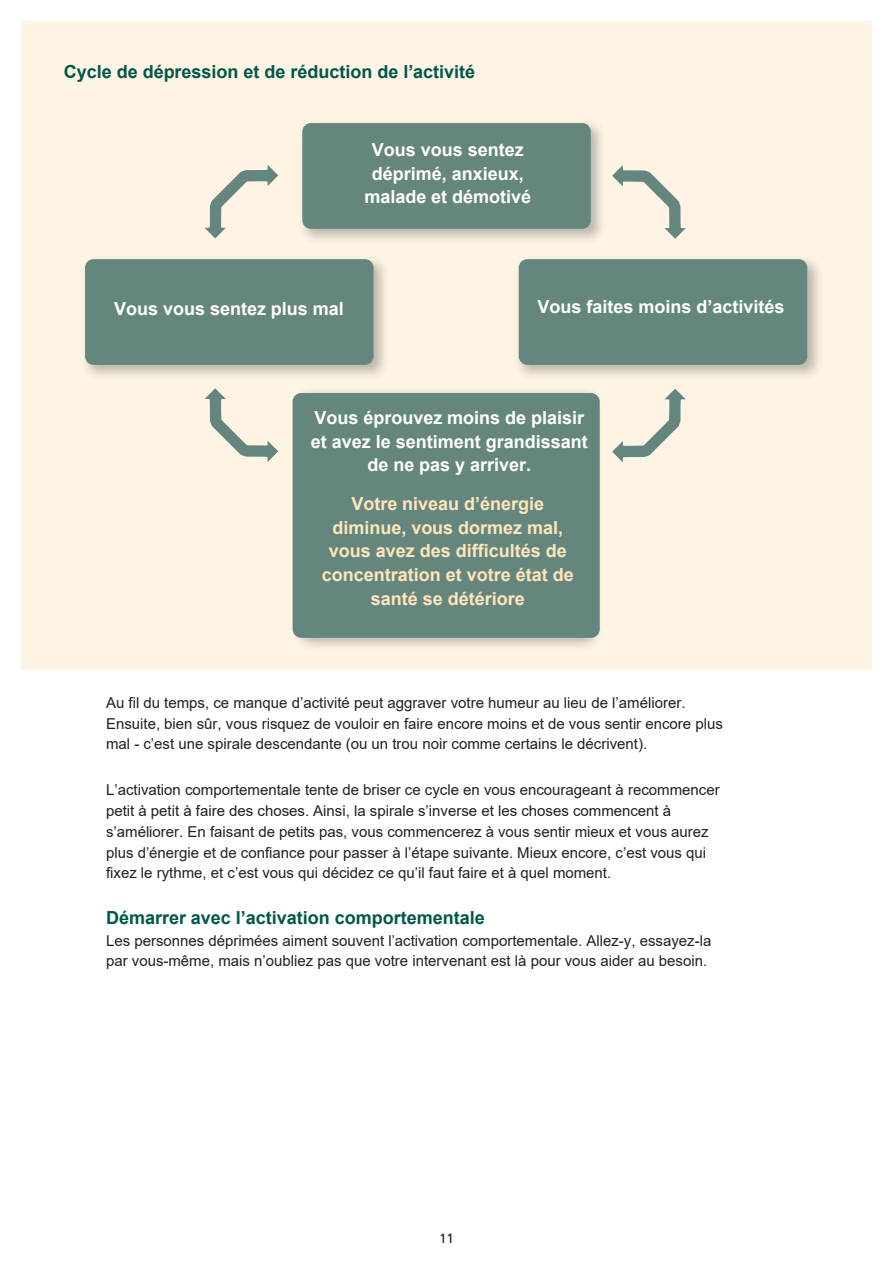
<style>
.page{position:relative;width:893px;height:1263px;background:#fff}
.page>*{position:absolute;margin:0;border:0;box-sizing:border-box;transform-origin:0 0}
.t1{font:700 18px/23.9px "Arial";color:#fff;text-align:center}
.t2{font:700 18px/23.7px "Arial";color:#ffe6b9;text-align:center}
.t3{font:700 18px "Arial";color:#00574b}
.t4{font:15px/20.7px "Arial";color:#231f20}
.t5{font:13.5px "Frutiger";color:#231f20}
</style>
<div class="page">
<div style="left:21px;top:21px;width:851px;height:648px;background:#fff4e3"></div>
<div style="left:302px;top:123px;width:289px;height:106px;background:#65867f;border-radius:9px"></div>
<div style="left:293px;top:393px;width:307px;height:245px;background:#65867f;border-radius:9px"></div>
<img style="left:85px;top:259px;width:300px;height:117px">
<div style="left:85px;top:259px;width:288px;height:106px;background:#65867f;border-radius:9px"></div>
<img style="left:518px;top:259px;width:301px;height:117px">
<div style="left:519px;top:259px;width:288px;height:106px;background:#65867f;border-radius:9px"></div>
<svg style="left:612px;top:165px;width:74px;height:74px"></svg>
<svg style="left:205px;top:165px;width:73px;height:73px"></svg>
<svg style="left:612px;top:389px;width:74px;height:73px"></svg>
<svg style="left:205px;top:388px;width:73px;height:74px"></svg>
<p class="t3" style="left:64px;top:59px;width:413px">Cycle de dépression et de réduction de l’activité</p>
<p class="t1" style="left:364px;top:138px;width:168px">Vous vous sentez déprimé, anxieux, malade et démotivé</p>
<p class="t1" style="left:114px;top:297px;width:231px">Vous vous sentez plus mal</p>
<p class="t1" style="left:538px;top:295px;width:248px">Vous faites moins d’activités</p>
<p class="t1" style="left:311px;top:406px;width:278px">Vous éprouvez moins de plaisir et avez le sentiment grandissant de ne pas y arriver.</p>
<p class="t2" style="left:322px;top:492px;width:253px">Votre niveau d’énergie diminue, vous dormez mal, vous avez des difficultés de concentration et votre état de santé se détériore</p>
<p class="t4" style="left:106px;top:692px;width:618px">Au fil du temps, ce manque d’activité peut aggraver votre humeur au lieu de l’améliorer.<br>Ensuite, bien sûr, vous risquez de vouloir en faire encore moins et de vous sentir encore plus mal - c’est une spirale descendante (ou un trou noir comme certains le décrivent).</p>
<p class="t4" style="left:106px;top:779px;width:615px">L’activation comportementale tente de briser ce cycle en vous encourageant à recommencer petit à petit à faire des choses. Ainsi, la spirale s’inverse et les choses commencent à s’améliorer. En faisant de petits pas, vous commencerez à vous sentir mieux et vous aurez plus d’énergie et de confiance pour passer à l’étape suivante. Mieux encore, c’est vous qui fixez le rythme, et c’est vous qui décidez ce qu’il faut faire et à quel moment.</p>
<p class="t3" style="left:106px;top:905px;width:380px">Démarrer avec l’activation comportementale</p>
<p class="t4" style="left:106px;top:930px;width:607px">Les personnes déprimées aiment souvent l’activation comportementale. Allez-y, essayez-la par vous-même, mais n’oubliez pas que votre intervenant est là pour vous aider au besoin.</p>
<p class="t5" style="left:439px;top:1233px;width:16px">11</p>
</div>
